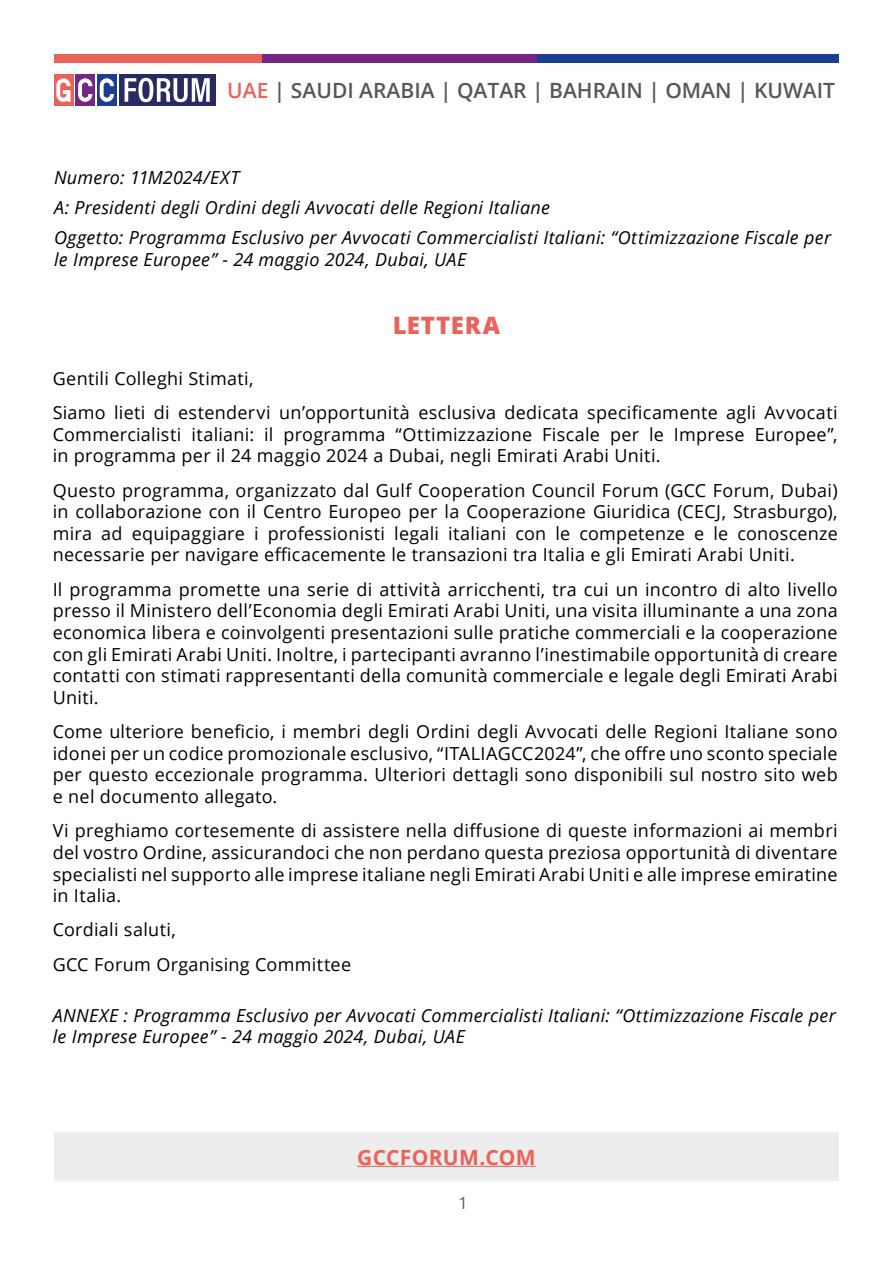
<style>
.page{position:relative;width:893px;height:1263px;background:#fff}
.page>*{position:absolute;margin:0;border:0;box-sizing:border-box;transform-origin:0 0}
.t1{font:800 24px "Open Sans";letter-spacing:.035em;color:#ec6158}
.t2{font:600 21px "Open Sans";color:#575756}
.t3{font:700 21px "Open Sans";letter-spacing:.015em;color:#ec6158}
.t4{font:18px/21.6px "Open Sans";letter-spacing:.015em;color:#000;text-align:justify}
.t5{font:italic 18px/30.2px "Open Sans";letter-spacing:.015em;color:#000}
.t6{font:16.5px "Open Sans";color:#575756}
.s1{color:#ec6158}
</style>
<div class="page">
<div style="left:54px;top:54px;width:208px;height:9px;background:#ec6158"></div>
<div style="left:262px;top:54px;width:276px;height:9px;background:#762684"></div>
<div style="left:538px;top:54px;width:301px;height:9px;background:#1b3e92"></div>
<div style="left:54px;top:1132px;width:785px;height:49px;background:#eeeded"></div>
<hr style="left:357px;top:1166px;width:179px;height:1px;background:#ec6158">
<div style="left:97px;top:74px;width:19px;height:32px;background:#1b3e92"></div>
<svg style="left:100px;top:78px;width:14px;height:24px"></svg>
<div style="left:54px;top:74px;width:19px;height:32px;background:#ec6158"></div>
<svg style="left:56px;top:78px;width:14px;height:24px"></svg>
<div style="left:76px;top:74px;width:19px;height:32px;background:#762684"></div>
<svg style="left:78px;top:78px;width:14px;height:24px"></svg>
<div style="left:119px;top:74px;width:97px;height:32px;background:#292a62"></div>
<svg style="left:125px;top:78px;width:85px;height:24px"></svg>
<p class="t2" style="left:227px;top:76px;width:609px"><span class="s1">UAE</span> | SAUDI ARABIA | QATAR | BAHRAIN | OMAN | KUWAIT</p>
<p class="t5" style="left:54px;top:162px;width:779px">Numero: 11M2024/EXT<br>A: Presidenti degli Ordini degli Avvocati delle Regioni Italiane<br>Oggetto: Programma Esclusivo per Avvocati Commercialisti Italiani: “Ottimizzazione Fiscale per</p>
<p class="t5" style="left:54px;top:244px;width:414px">le Imprese Europee” - 24 maggio 2024, Dubai, UAE</p>
<h1 class="t1" style="left:393px;top:307px;width:109px">LETTERA</h1>
<p class="t4" style="left:53px;top:360px;width:786px;line-height:34.3px">Gentili Colleghi Stimati,<br>Siamo lieti di estendervi un’opportunità esclusiva dedicata specificamente agli Avvocati</p>
<p class="t4" style="left:53px;top:423px;width:786px">Commercialisti italiani: il programma “Ottimizzazione Fiscale per le Imprese Europee”, in programma per il 24 maggio 2024 a Dubai, negli Emirati Arabi Uniti.</p>
<p class="t4" style="left:53px;top:479px;width:786px">Questo programma, organizzato dal Gulf Cooperation Council Forum (GCC Forum, Dubai) in collaborazione con il Centro Europeo per la Cooperazione Giuridica (CECJ, Strasburgo), mira ad equipaggiare i professionisti legali italiani con le competenze e le conoscenze necessarie per navigare efficacemente le transazioni tra Italia e gli Emirati Arabi Uniti.</p>
<p class="t4" style="left:53px;top:578px;width:786px">Il programma promette una serie di attività arricchenti, tra cui un incontro di alto livello presso il Ministero dell’Economia degli Emirati Arabi Uniti, una visita illuminante a una zona economica libera e coinvolgenti presentazioni sulle pratiche commerciali e la cooperazione con gli Emirati Arabi Uniti. Inoltre, i partecipanti avranno l’inestimabile opportunità di creare contatti con stimati rappresentanti della comunità commerciale e legale degli Emirati Arabi Uniti.</p>
<p class="t4" style="left:53px;top:720px;width:786px">Come ulteriore beneficio, i membri degli Ordini degli Avvocati delle Regioni Italiane sono idonei per un codice promozionale esclusivo, “ITALIAGCC2024”, che offre uno sconto speciale per questo eccezionale programma. Ulteriori dettagli sono disponibili sul nostro sito web e nel documento allegato.</p>
<p class="t4" style="left:53px;top:819px;width:786px">Vi preghiamo cortesemente di assistere nella diffusione di queste informazioni ai membri del vostro Ordine, assicurandoci che non perdano questa preziosa opportunità di diventare specialisti nel supporto alle imprese italiane negli Emirati Arabi Uniti e alle imprese emiratine in Italia.</p>
<p class="t4" style="left:53px;top:912px;width:300px;line-height:34.3px">Cordiali saluti,<br>GCC Forum Organising Committee</p>
<p class="t5" style="left:53px;top:1004px;width:785px;line-height:21.6px">ANNEXE : Programma Esclusivo per Avvocati Commercialisti Italiani: “Ottimizzazione Fiscale per le Imprese Europee” - 24 maggio 2024, Dubai, UAE</p>
<p class="t3" style="left:357px;top:1142px;width:180px">GCCFORUM.COM</p>
<p class="t6" style="left:459px;top:1192px;width:11px">1</p>
</div>
